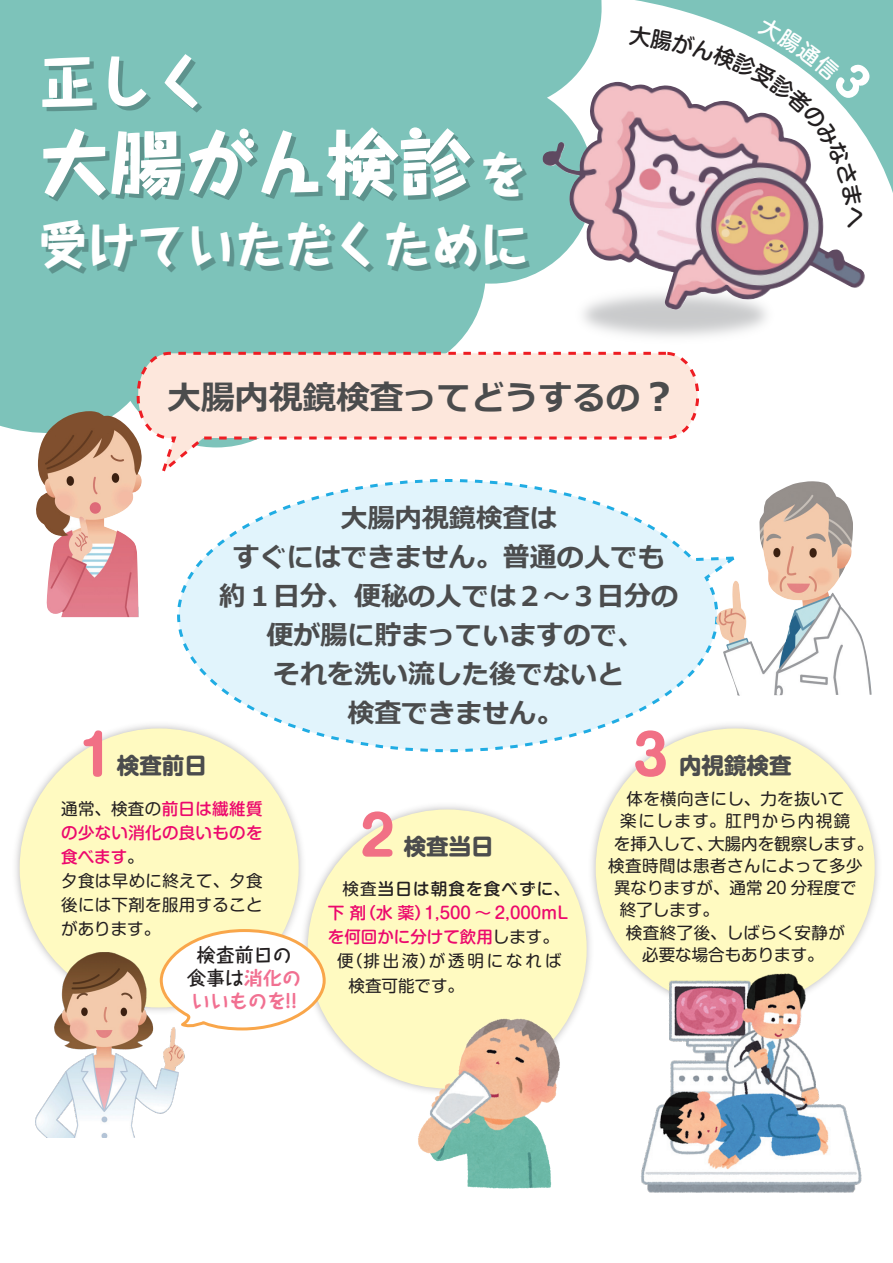
<style>
.page{position:relative;width:893px;height:1263px;background:#fff}
.page>*{position:absolute;margin:0;border:0;box-sizing:border-box;transform-origin:0 0}
.t1{font:800 72px "Taka Hand Std";color:#fff}
.t2{font:800 58.05px "Taka Hand Std";color:#fff}
.t3{font:700 54px "Shin M Go Pro";color:#f17085}
.t4{font:800 49.05px "Taka Hand Std";color:#fff}
.t5{font:700 33.75px "Meiryo";color:#4b4c4d}
.t6{font:700 27px/39px "Meiryo";color:#4b4c4d;text-align:center}
.t7{font:700 22.5px "Shin M Go Pro";color:#4b4c4d}
.t8{font:700 19.05px/23.1px "Taka Hand Std De";color:#231f20;text-align:center}
.t9{font:700 19.05px "Taka Hand Std";color:#f17091}
.t10{font:16.5px/24px "Shin M Go Pro";letter-spacing:.02em;color:#231f20}
.t11{font:16.5px "Shin M Go Pro";color:#231f20}
.t12{font:500 16.5px "Shin M Go Pro";color:#ec096d}
.t13{font:16.5px "Shin M Go Pro";letter-spacing:.095em;color:#231f20}
.t14{font:500 16.5px "Shin M Go Pro";letter-spacing:.07em;color:#231f20}
.t15{font:16.5px "Shin M Go Pro";letter-spacing:.175em;color:#231f20}
.s1{font-size:49.05px}
.s2{font-size:39px}
.s3{font-weight:500;color:#ec096d}
.s4{font-family:"Taka Hand Std";color:#f17091}
.s5{font-weight:400}
.s6{font-weight:400;color:#231f20}
</style>
<div class="page">
<img style="left:15px;top:725px;width:239px;height:201px">
<img style="left:254px;top:761px;width:288px;height:325px">
<img style="left:542px;top:725px;width:336px;height:284px">
<div style="left:20px;top:728px;width:279px;height:279px;background:#fffac1;border-radius:50%"></div>
<div style="left:308px;top:809px;width:279px;height:279px;background:#fffac1;border-radius:50%"></div>
<div style="left:596px;top:728px;width:279px;height:279px;background:#fffac1;border-radius:50%"></div>
<div style="left:0;top:0;width:590px;height:433px;background:#7dc3ba"></div>
<img style="left:532px;top:244px;width:235px;height:106px">
<img style="left:635px;top:964px;width:232px;height:229px">
<svg style="left:135px;top:350px;width:564px;height:122px"></svg>
<svg style="left:590px;top:0;width:303px;height:193px;fill:#7dc3ba"></svg>
<img style="left:33px;top:411px;width:109px;height:206px">
<img style="left:28px;top:926px;width:157px;height:212px">
<svg style="left:158px;top:927px;width:169px;height:105px"></svg>
<img style="left:403px;top:1003px;width:174px;height:186px">
<svg style="left:176px;top:479px;width:562px;height:275px"></svg>
<img style="left:716px;top:481px;width:156px;height:215px">
<img style="left:542px;top:82px;width:323px;height:229px">
<svg style="left:629px;top:15px;width:246px;height:213px"></svg>
<h2 class="t2" style="left:39px;top:41px;width:176px">正しく</h2>
<h1 class="t1" style="left:39px;top:113px;width:490px">大腸がん検診<span class="s1">を</span></h1>
<h3 class="t4" style="left:39px;top:211px;width:493px">受けていただくために</h3>
<h3 class="t5" style="left:167px;top:379px;width:513px">大腸内視鏡検査ってどうするの<span class="s2">？</span></h3>
<h3 class="t3" style="left:79px;top:711px;width:36px">1</h3>
<h3 class="t7" style="left:117px;top:747px;width:91px">検査前日</h3>
<h3 class="t6" style="left:219px;top:500px;width:460px">大腸内視鏡検査は<br>すぐにはできません。普通の人でも約１日分、便秘の人では２～３日分の便が腸に貯まっていますので、<br>それを洗い流した後でないと<br>検査できません。</h3>
<h3 class="t3" style="left:633px;top:711px;width:36px">3</h3>
<h3 class="t7" style="left:679px;top:747px;width:114px">内視鏡検査</h3>
<p class="t10" style="left:61px;top:794px;width:203px">通常、検査の<span class="s3">前日は繊維質の少ない消化の良いものを食べます</span>。<br>夕食は早めに終えて、夕食後には下剤を服用することがあります。</p>
<p class="t8" style="left:187px;top:941px;width:116px">検査前日の食事は<span class="s4">消化の</span></p>
<p class="t9" style="left:191px;top:988px;width:108px">いいものを!!</p>
<h3 class="t3" style="left:360px;top:792px;width:36px">2</h3>
<h3 class="t7" style="left:404px;top:828px;width:91px">検査当日</h3>
<p class="t14" style="left:342px;top:876px;width:229px"><span class="s5">検査</span>当日は朝食を食べずに<span class="s5">、</span></p>
<p class="t12" style="left:328px;top:900px;width:242px">下剤（水薬）1,500 ～ 2,000mL</p>
<p class="t12" style="left:328px;top:924px;width:233px">を何回かに分けて飲用<span class="s6">します。</span></p>
<p class="t15" style="left:337px;top:948px;width:226px">便（排出液）が透明になれば</p>
<p class="t10" style="left:349px;top:971px;width:117px">検査可能です。</p>
<p class="t10" style="left:627px;top:785px;width:219px">体を横向きにし、力を抜いて</p>
<p class="t13" style="left:620px;top:808px;width:232px">楽にします。肛門から内視鏡</p>
<p class="t11" style="left:614px;top:830px;width:261px">を挿入して、大腸内を観察します。</p>
<p class="t10" style="left:608px;top:852px;width:256px">検査時間は患者さんによって多少</p>
<p class="t11" style="left:614px;top:874px;width:244px">異なりますが、通常 20 分程度で</p>
<p class="t10" style="left:620px;top:896px;width:101px">終了します。</p>
<p class="t10" style="left:626px;top:918px;width:220px">検査終了後、しばらく安静が</p>
<p class="t11" style="left:642px;top:941px;width:183px">必要な場合もあります。</p>
</div>
